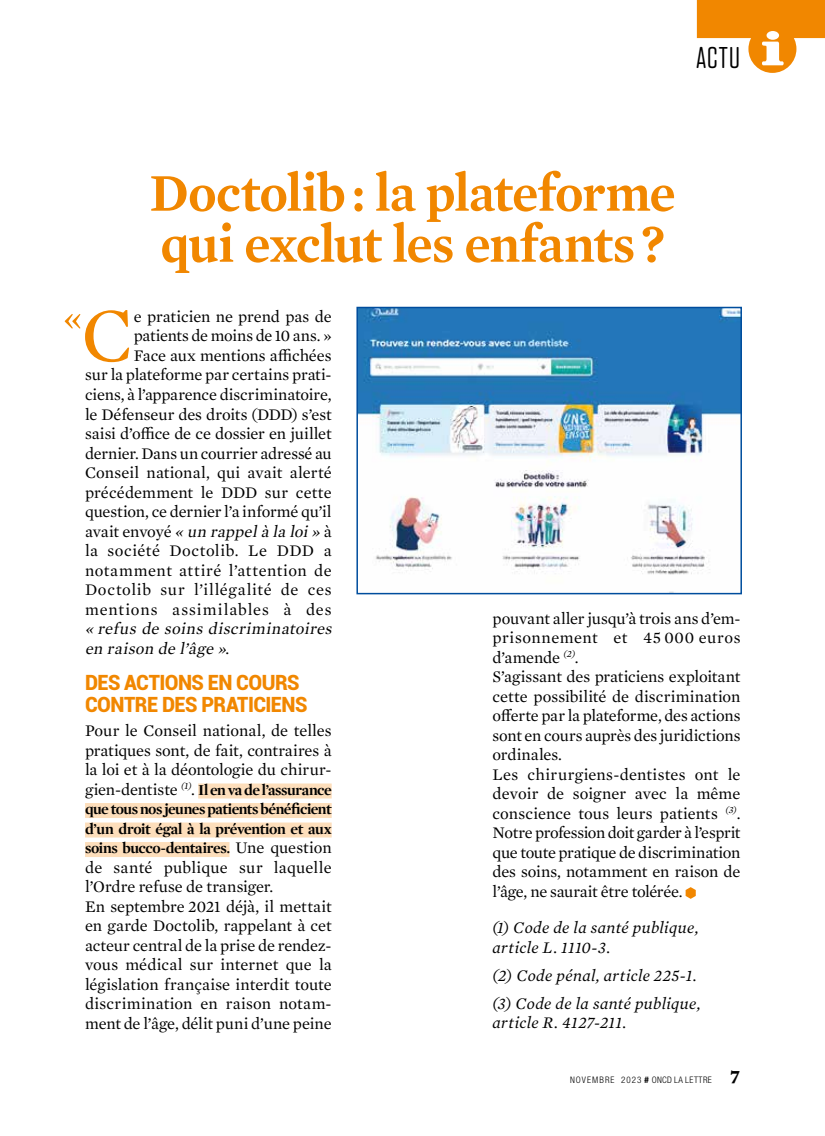
<style>
.page{position:relative;width:825px;height:1136px;background:#fff}
.page>*{position:absolute;margin:0;border:0;box-sizing:border-box;transform-origin:0 0}
.t1{font:77.7px "Mercury Text G1";color:#f18700}
.t2{font:600 54px/51px "Mercury Text G1";letter-spacing:-.02em;color:#f18700;scale:.96 1}
.t3{font:30px "Tungsten Rounded";color:#000}
.t4{font:900 21px/21.8px "Roboto";letter-spacing:-.025em;color:#f18700;scale:.95 1}
.t5{font:16.5px/19.5px "Mercury Text G1";color:#000}
.t6{font:italic 16.5px/19.5px "Mercury Text G1";letter-spacing:.015em;color:#000}
.t7{font:italic 16.5px/19.5px "Mercury Text G1";color:#000}
.t8{font:700 15.45px/19.5px "Mercury Display";letter-spacing:-.025em;color:#000;text-align:justify}
.t9{font:300 condensed 9px "Helvetica Neue LT Std";letter-spacing:.105em;color:#000}
.s1{font-style:italic}
.s2{font-style:normal}
.s3{font-family:"Mercury Text G1";font-weight:400;font-size:16.5px}
.s4{font-family:"Helvetica Neue";font-weight:700;font-style:italic;font-stretch:normal}
.s5{font-family:"Mercury Text G1";font-weight:700;font-stretch:normal;font-size:19.5px}
</style>
<div class="page">
<div style="left:697px;top:0;width:128px;height:38px;background:#f18700"></div>
<div style="left:748px;top:25px;width:48px;height:48px;background:#f18700;border-radius:50%"></div>
<svg style="left:762px;top:31px;width:22px;height:34px"></svg>
<div style="left:198px;top:783px;width:134px;height:15px;background:#fddebb"></div>
<div style="left:85px;top:803px;width:247px;height:15px;background:#fddebb"></div>
<div style="left:85px;top:822px;width:247px;height:15px;background:#fddebb"></div>
<div style="left:85px;top:842px;width:144px;height:15px;background:#fddebb"></div>
<svg style="left:686px;top:887px;width:10px;height:11px"></svg>
<svg style="left:65px;top:314px;width:15px;height:14px"></svg>
<img style="left:359px;top:310px;width:380px;height:265px">
<div style="left:356px;top:307px;width:386px;height:287px;border:2px solid #004d9d"></div>
<h3 class="t3" style="left:696px;top:42px;width:45px">ACTU</h3>
<h2 class="t2" style="left:150px;top:164px;width:549px">Doctolib : la plateforme qui exclut les enfants ?</h2>
<p class="t5" style="left:85px;top:306px;width:248px;text-align:right">e praticien ne prend pas de patients de moins de 10 ans. »<br>Face aux mentions affichées<br>sur la plateforme par certains prati&shy;ciens, à l’apparence discriminatoire, le Défenseur des droits (DDD) s’est saisi d’office de ce dossier en juillet dernier. Dans un courrier adressé au Conseil national, qui avait alerté précédemment le DDD sur cette question, ce dernier l’a informé qu’il avait envoyé <span class="s1">«un rappelà la loi»</span> à la société Doctolib. Le DDD a notamment attiré l’attention de Doctolib sur l’illégalité de ces mentions assimilables à des</p>
<p class="t7" style="left:85px;top:618px;width:252px">« refus de soins discriminatoires en raison de l’âge »<span class="s2">.</span></p>
<p class="t4" style="left:85px;top:671px;width:236px">DES ACTIONS EN COURS<br>CONTRE DES PRATICIENS</p>
<p class="t5" style="left:85px;top:720px;width:248px;text-align:justify">Pour le Conseil national, de telles pratiques sont, de fait, contraires à la loi et à la déontologie du chirur-</p>
<p class="t8" style="left:85px;top:779px;width:248px"><span class="s3">gien-dentiste</span> <sup>(1)</sup><span class="s3">.</span> Il en va de l’assurance que tous nos jeunes patients bénéficient d’un droit égal à la prévention et aux soins bucco-dentaires. <span class="s3">Une question</span></p>
<p class="t5" style="left:85px;top:856px;width:248px">de santé publique sur laquelle l’Ordre refuse de transiger.<br>En septembre 2021 déjà, il mettait en garde Doctolib, rappelant à cet acteur central de la prise de rendez&shy;vous médical sur internet que la législation française interdit toute discrimination en raison notam&shy;ment de l’âge, délit puni d’une peine</p>
<h1 class="t1" style="left:81px;top:279px;width:54px">C</h1>
<p class="t5" style="left:492px;top:607px;width:249px">pouvant aller jusqu’à trois ans d’em&shy;prisonnement et 45 000 euros d’amende <sup>(2)</sup>.<br>S’agissant des praticiens exploitant cette possibilité de discrimination offerte par la plateforme, des actions sont en cours auprès des juridictions ordinales.<br>Les chirurgiens-dentistes ont le devoir de soigner avec la même conscience tous leurs patients <sup>(3)</sup>.<br>Notre profession doit garder à l’esprit que toute pratique de discrimination des soins, notamment en raison de l’âge, ne saurait être tolérée.</p>
<p class="t6" style="left:492px;top:917px;width:207px">(1) Code de la santé publique, article L. 1110-3.</p>
<p class="t6" style="left:492px;top:960px;width:210px;line-height:28px">(2) Code pénal, article 225-1. (3) Code de la santé publique,</p>
<p class="t6" style="left:492px;top:1012px;width:135px">article R. 4127-211.</p>
<p class="t9" style="left:570px;top:1074px;width:171px">NOVEMBRE 2023 <span class="s4">#</span> ONCD LA LETTRE <span class="s5">7</span></p>
</div>
